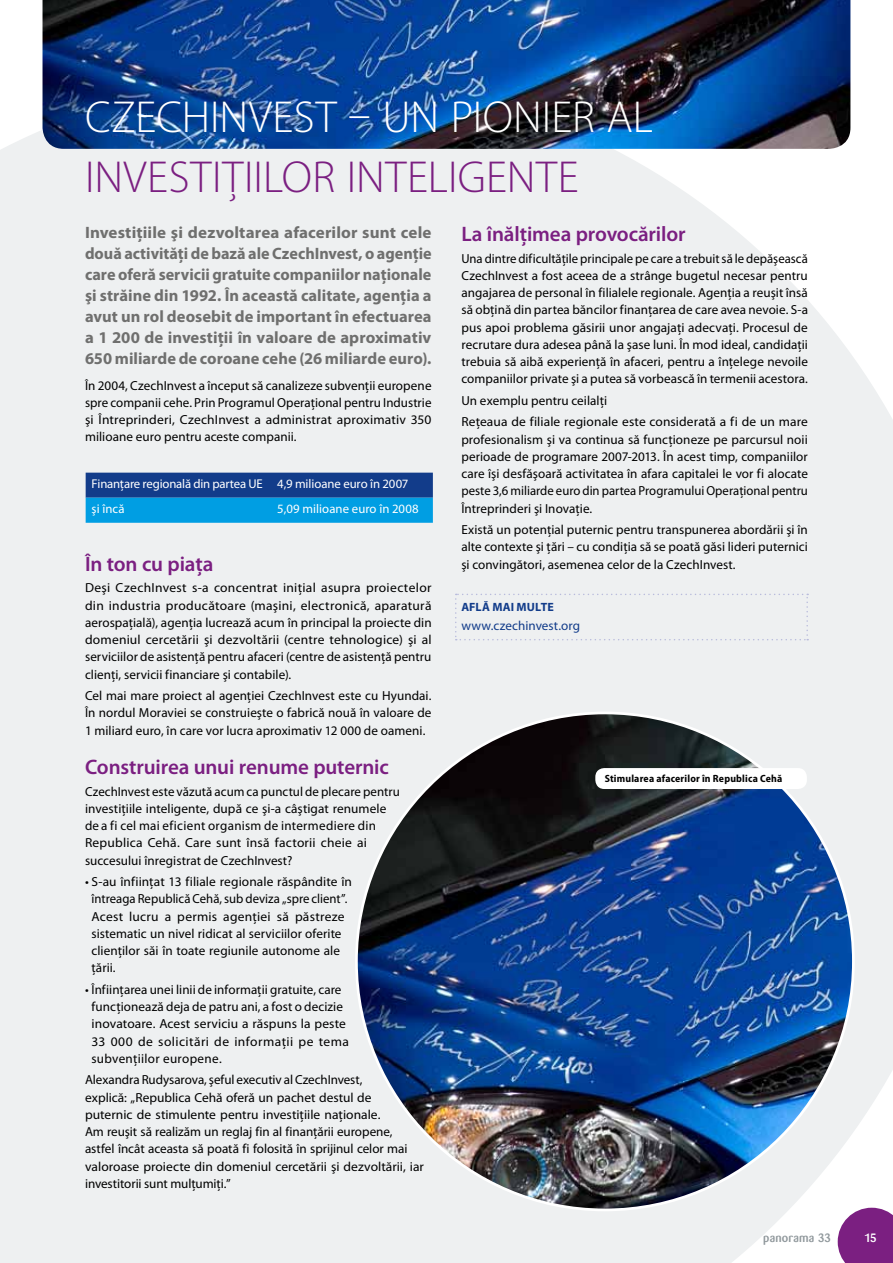
<style>
.page{position:relative;width:893px;height:1263px;background:#fff}
.page>*{position:absolute;margin:0;border:0;box-sizing:border-box;transform-origin:0 0}
.t1{font:300 45px "Myriad Pro";letter-spacing:.01em;color:#7b1f81}
.t2{font:300 45px "Myriad Pro";color:#fff}
.t3{font:600 21px "Myriad Pro";letter-spacing:-.005em;color:#7b1f81}
.t4{font:700 16.5px/21px "Myriad Pro";color:#6f6f6e;text-align:justify}
.t5{font:13.2px/17.2px "Myriad Pro";letter-spacing:.005em;color:#000;text-align:justify}
.t6{font:13.2px "Myriad Pro";letter-spacing:.005em;color:#123c8a}
.t7{font:12.75px/25px "Myriad Pro";letter-spacing:-.005em;color:#fff}
.t8{font:700 12px "Myriad Pro";letter-spacing:.01em;color:#123c8a}
.t9{font:500 12px "Barmeno";letter-spacing:.02em;color:#90989c}
.t10{font:500 12px "Barmeno";color:#fff}
.t11{font:700 semi-condensed 10.5px "Myriad Pro";letter-spacing:.02em;color:#000}
</style>
<div class="page">
<div style="left:0;top:75px;width:893px;height:1188px;background:#eef0f1"></div>
<img style="left:43px;top:0;width:807px;height:149px">
<img style="left:356px;top:713px;width:497px;height:497px;border-radius:248px">
<svg style="left:838px;top:1208px;width:55px;height:55px;background:#89378e"></svg>
<div style="left:455px;top:594px;width:353px;height:46px;background:#eef0f1"></div>
<div style="left:595px;top:768px;width:212px;height:21px;background:#fff;border-radius:9px"></div>
<svg style="left:86px;top:473px;width:347px;height:50px;background:#0a6eb7"></svg>
<div style="left:71px;top:458px;width:371px;height:79px;border:2px solid #eef0f1;border-radius:13px"></div>
<h1 class="t2" style="left:85px;top:92px;width:569px">CZECHINVEST – UN PIONIER AL</h1>
<h1 class="t1" style="left:85px;top:152px;width:495px">INVESTIŢIILOR INTELIGENTE</h1>
<h2 class="t3" style="left:461px;top:222px;width:226px">La înălţimea provocărilor</h2>
<p class="t5" style="left:461px;top:250px;width:348px">Una dintre dificultăţile principale pe care a trebuit să le depăşească CzechInvest a fost aceea de a strânge bugetul necesar pentru angajarea de personal în filialele regionale. Agenţia a reuşit însă să obţină din partea băncilor finanţarea de care avea nevoie. S-a pus apoi problema găsirii unor angajaţi adecvaţi. Procesul de recrutare dura adesea până la şase luni. În mod ideal, candidaţii trebuia să aibă experienţă în afaceri, pentru a înţelege nevoile companiilor private şi a putea să vorbească în termenii acestora.</p>
<p class="t5" style="left:461px;top:390px;width:348px;line-height:21.5px">Un exemplu pentru ceilalţi<br>Reţeaua de filiale regionale este considerată a fi de un mare</p>
<p class="t5" style="left:461px;top:431px;width:348px">profesionalism şi va continua să funcţioneze pe parcursul noii perioade de programare 2007-2013. În acest timp, companiilor care îşi desfăşoară activitatea în afara capitalei le vor fi alocate peste 3,6 miliarde euro din partea Programului Operaţional pentru Întreprinderi şi Inovaţie.</p>
<p class="t5" style="left:461px;top:521px;width:348px">Există un potenţial puternic pentru transpunerea abordării şi în alte contexte şi ţări – cu condiţia să se poată găsi lideri puternici şi convingători, asemenea celor de la CzechInvest.</p>
<p class="t8" style="left:461px;top:600px;width:39px">Află mai</p>
<p class="t8" style="left:517px;top:600px;width:37px">mu lte</p>
<p class="t6" style="left:461px;top:619px;width:120px">www.czechinvest.org</p>
<p class="t4" style="left:85px;top:222px;width:348px">Investiţiile şi dezvoltarea afacerilor sunt cele două activităţi de bază ale CzechInvest, o agenţie care oferă servicii gratuite companiilor naţionale şi străine din 1992. În această calitate, agenţia a avut un rol deosebit de important în efectuarea a 1 200 de investiţii în valoare de aproximativ 650 miliarde de coroane cehe (26 miliarde euro).</p>
<p class="t5" style="left:85px;top:377px;width:348px">În 2004, CzechInvest a început să canalizeze subvenţii europene spre companii cehe. Prin Programul Operaţional pentru Industrie şi Întreprinderi, CzechInvest a administrat aproximativ 350 milioane euro pentru aceste companii.</p>
<p class="t7" style="left:92px;top:472px;width:318px">Finanţare regională din partea UE 4,9 milioane euro în 2007 şi încă</p>
<p class="t7" style="left:277px;top:497px;width:143px">5,09 milioane euro în 2008</p>
<h2 class="t3" style="left:85px;top:552px;width:130px">În ton cu piaţa</h2>
<p class="t5" style="left:85px;top:579px;width:348px">Deşi CzechInvest s-a concentrat iniţial asupra proiectelor din industria producătoare (maşini, electronică, aparatură aerospaţială), agenţia lucrează acum în principal la proiecte din domeniul cercetării şi dezvoltării (centre tehnologice) şi al serviciilor de asistenţă pentru afaceri (centre de asistenţă pentru clienţi, servicii financiare şi contabile).</p>
<p class="t5" style="left:85px;top:687px;width:348px">Cel mai mare proiect al agenţiei CzechInvest este cu Hyundai.<br>În nordul Moraviei se construieşte o fabrică nouă în valoare de 1 miliard euro, în care vor lucra aproximativ 12 000 de oameni.</p>
<h2 class="t3" style="left:85px;top:755px;width:305px">Construirea unui renume puternic</h2>
<p class="t5" style="left:85px;top:783px;width:316px;text-align:left">CzechInvest este văzută acum ca punctul de plecare pentru investiţiile inteligente, după ce şi-a câştigat renumele de a fi cel mai eficient organism de intermediere din Republica Cehă. Care sunt însă factorii cheie ai succesului înregistrat de CzechInvest?</p>
<p class="t5" style="left:92px;top:873px;width:262px;text-align:left;text-indent:-6px">• S-au înfiinţat 13 filiale regionale răspândite în întreaga Republică Cehă, sub deviza „spre client”.<br>Acest lucru a permis agenţiei să păstreze sistematic un nivel ridicat al serviciilor oferite clienţilor săi în toate regiunile autonome ale ţării.</p>
<p class="t5" style="left:92px;top:981px;width:259px;text-align:left;text-indent:-6px">• Înfiinţarea unei linii de informaţii gratuite, care funcţionează deja de patru ani, a fost o decizie inovatoare. Acest serviciu a răspuns la peste 33 000 de solicitări de informaţii pe tema subvenţiilor europene.</p>
<p class="t5" style="left:85px;top:1071px;width:340px;text-align:left">Alexandra Rudysarova, şeful executiv al CzechInvest,<br>explică: „Republica Cehă oferă un pachet destul de<br>puternic de stimulente pentru investiţiile naţionale.<br>Am reuşit să realizăm un reglaj fin al finanţării europene, astfel încât aceasta să poată fi folosită în sprijinul celor mai valoroase proiecte din domeniul cercetării şi dezvoltării, iar investitorii sunt mulţumiţi.”</p>
<p class="t11" style="left:605px;top:773px;width:179px">Stimularea afacerilor în Republica Cehă</p>
<p class="t9" style="left:763px;top:1230px;width:69px">panorama 33</p>
<p class="t10" style="left:865px;top:1231px;width:14px">15</p>
</div>
